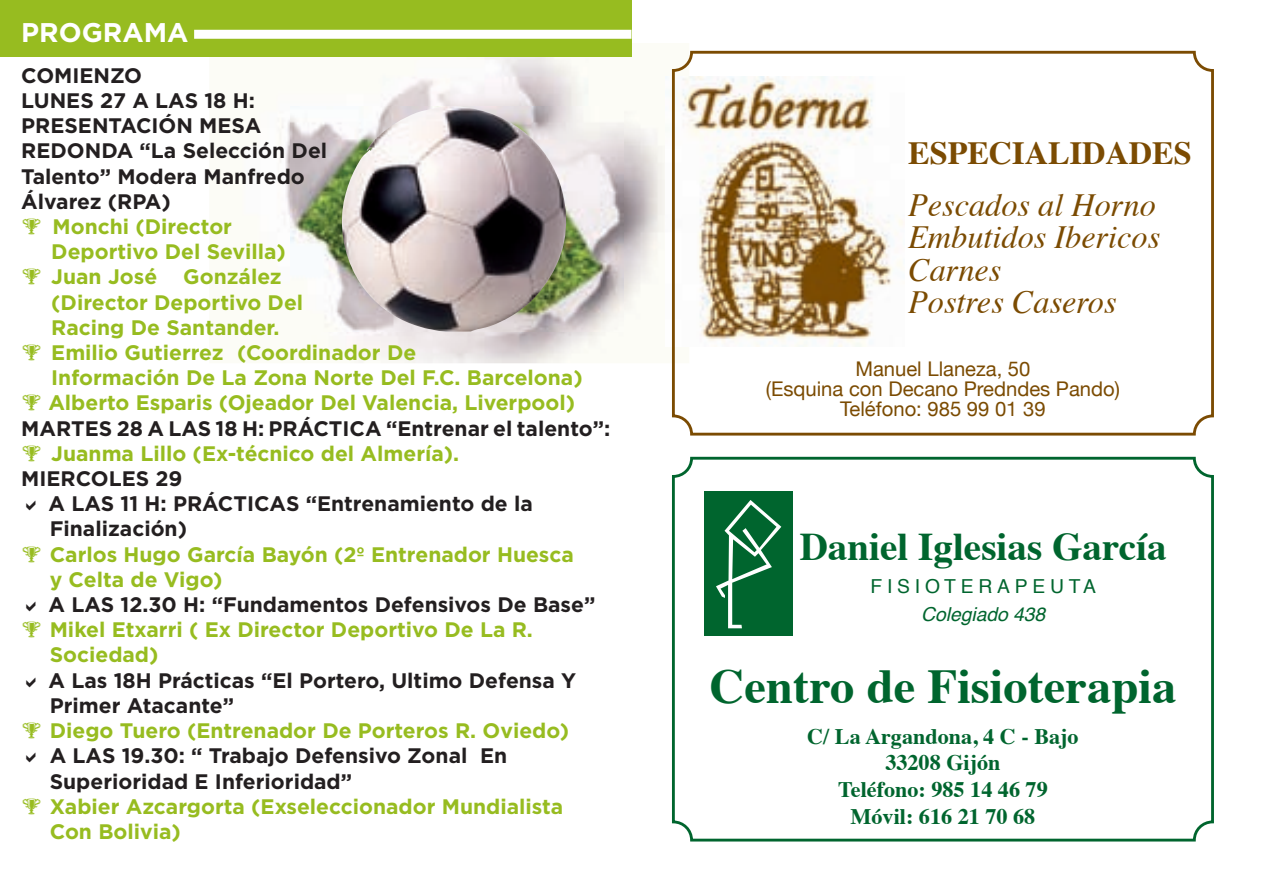
<style>
.page{position:relative;width:1263px;height:893px;background:#fff}
.page>*{position:absolute;margin:0;border:0;box-sizing:border-box;transform-origin:0 0}
.t1{font:700 48.6px "Times";color:#00652e}
.t2{font:700 39.15px "Times";color:#00652e}
.t3{font:italic 32.25px/32.2px "Times";color:#7b4b02}
.t4{font:700 32.25px "Times";color:#7b4b02}
.t5{font:700 27px "Gotham";color:#fff}
.t6{font:700 22.2px/26.7px "Times";color:#00652e;text-align:center}
.t7{font:700 21px/25.2px "Gotham";color:#97bc20}
.t8{font:700 21px/25.2px "Gotham";color:#231f20}
.t9{font:20.25px/20.2px "Helvetica Neue";color:#7b4b02;text-align:center}
.t10{font:19.2px "Helvetica";letter-spacing:.25em;color:#00652e}
.t11{font:italic 19.2px "Helvetica";color:#00652e}
</style>
<div class="page">
<img style="left:278px;top:43px;width:411px;height:320px">
<img style="left:290px;top:106px;width:333px;height:226px">
<img style="left:340px;top:106px;width:228px;height:226px">
<div style="left:0;top:0;width:631px;height:57px;background:#97bc20"></div>
<div style="left:194px;top:30px;width:437px;height:9px;background:#fff"></div>
<img style="left:665px;top:77px;width:239px;height:269px">
<div style="left:672px;top:51px;width:542px;height:385px;border:3px solid #7b4b02;border-radius:18px"></div>
<div style="left:672px;top:457px;width:542px;height:384px;border:3px solid #00652e;border-radius:18px"></div>
<div style="left:704px;top:491px;width:89px;height:145px;background:#00652e"></div>
<svg style="left:716px;top:500px;width:65px;height:128px"></svg>
<p class="t5" style="left:21px;top:15px;width:169px">PROGRAMA</p>
<p class="t8" style="left:21px;top:63px;width:307px">COMIENZO<br>LUNES 27 A LAS 18 H:<br>PRESENTACIÓN MESA<br>REDONDA “La Selección Del<br>Talento” Modera Manfredo<br>Álvarez (RPA)</p>
<p class="t7" style="left:48px;top:214px;width:536px">Monchi (Director<br>Deportivo Del Sevilla)<br>Juan José González<br>(Director Deportivo Del<br>Racing De Santander.<br>Emilio Gutierrez (Coordinador De<br>Información De La Zona Norte Del F.C. Barcelona)<br>Alberto Esparis (Ojeador Del Valencia, Liverpool)</p>
<p class="t8" style="left:21px;top:415px;width:590px">MARTES 28 A LAS 18 H: PRÁCTICA “Entrenar el talento”:</p>
<p class="t7" style="left:51px;top:441px;width:409px">Juanma Lillo (Ex-técnico del Almería).</p>
<p class="t8" style="left:49px;top:466px;width:486px;text-indent:-27px">MIERCOLES 29<br>A LAS 11 H: PRÁCTICAS “Entrenamiento de la<br>Finalización)</p>
<p class="t7" style="left:50px;top:541px;width:526px">Carlos Hugo García Bayón (2º Entrenador Huesca y Celta de Vigo)</p>
<p class="t8" style="left:49px;top:592px;width:548px">A LAS 12.30 H: “Fundamentos Defensivos De Base”</p>
<p class="t7" style="left:50px;top:617px;width:485px">Mikel Etxarri ( Ex Director Deportivo De La R.<br>Sociedad)</p>
<p class="t8" style="left:49px;top:667px;width:529px">A Las 18H Prácticas “El Portero, Ultimo Defensa Y<br>Primer Atacante”</p>
<p class="t7" style="left:50px;top:718px;width:521px">Diego Tuero (Entrenador De Porteros R. Oviedo)</p>
<p class="t8" style="left:50px;top:743px;width:459px">A LAS 19.30: “ Trabajo Defensivo Zonal En<br>Superioridad E Inferioridad”</p>
<p class="t7" style="left:50px;top:793px;width:515px">Xabier Azcargorta (Exseleccionador Mundialista<br>Con Bolivia)</p>
<h3 class="t4" style="left:908px;top:123px;width:285px">ESPECIALIDADES</h3>
<h3 class="t3" style="left:908px;top:187px;width:254px">Pescados al Horno<br>Embutidos Ibericos<br>Carnes<br>Postres Caseros</h3>
<p class="t9" style="left:766px;top:358px;width:356px">Manuel Llaneza, 50<br>(Esquina con Decano Predndes Pando)<br>Teléfono: 985 99 01 39</p>
<h2 class="t2" style="left:800px;top:509px;width:368px">Daniel Iglesias García</h2>
<p class="t10" style="left:870px;top:571px;width:227px">FISIOTERAPEUTA</p>
<p class="t11" style="left:921px;top:599px;width:126px">Colegiado 438</p>
<h1 class="t1" style="left:709px;top:640px;width:468px">Centro de Fisioterapia</h1>
<p class="t6" style="left:807px;top:720px;width:273px">C/ La Argandona, 4 C - Bajo<br>33208 Gijón<br>Teléfono: 985 14 46 79<br>Móvil: 616 21 70 68</p>
</div>
